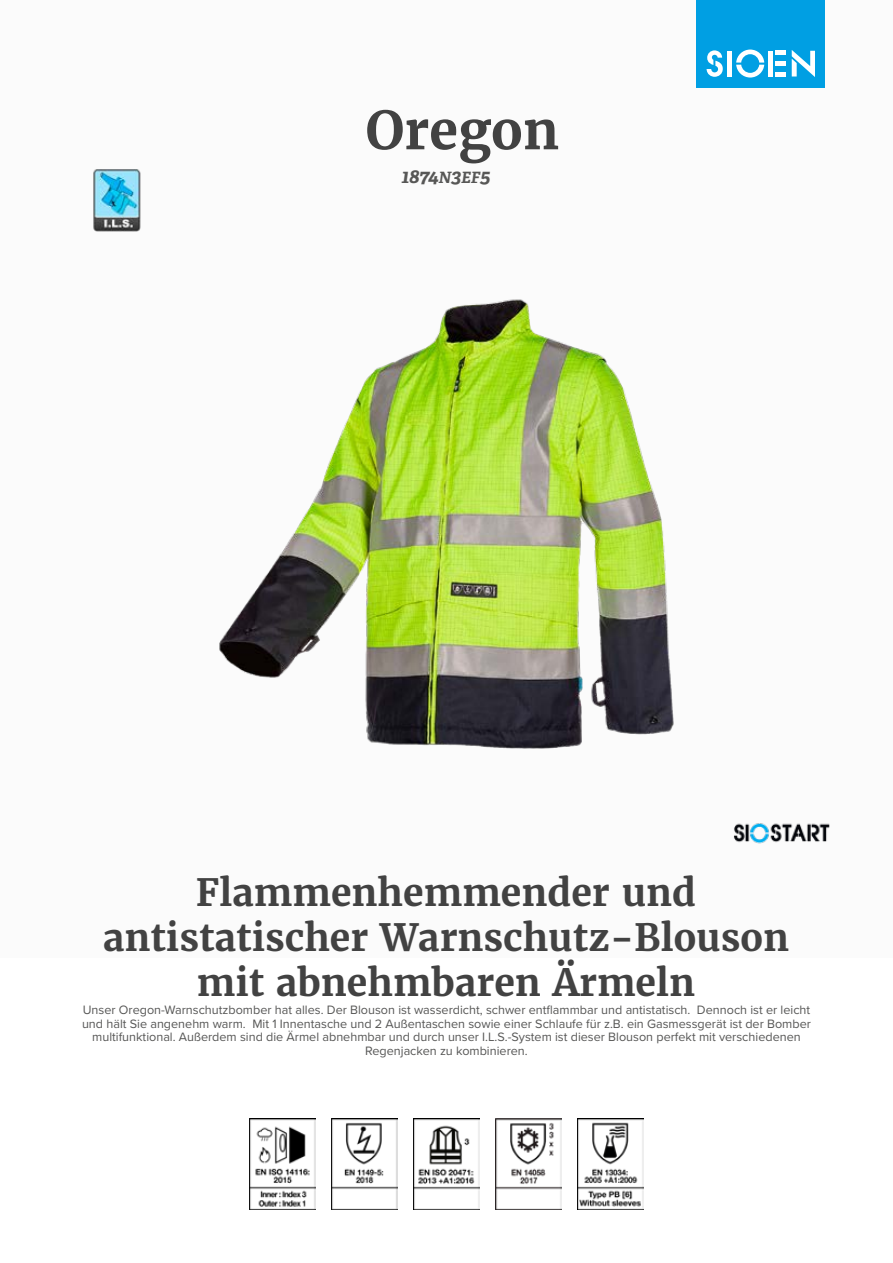
<style>
.page{position:relative;width:893px;height:1263px;background:#fff}
.page>*{position:absolute;margin:0;border:0;box-sizing:border-box;transform-origin:0 0}
.t1{font:700 52.5px "Merriweather";color:#424242}
.t2{font:700 37.5px/45px "Merriweather";color:#424242;text-align:center}
.t3{font:italic 700 19.5px "Adelle";color:#575756}
.t4{font:12.6px/13.6px "Proxima Nova";color:#575756;text-align:center}
.s1{font-size:15.6px}
</style>
<div class="page">
<div style="left:0;top:0;width:893px;height:957px;background:#fbfbfb"></div>
<div style="left:697px;top:0;width:128px;height:88px;background:#009fe3"></div>
<svg style="left:707px;top:50px;width:16px;height:27px"></svg>
<svg style="left:736px;top:50px;width:28px;height:28px"></svg>
<div style="left:727px;top:51px;width:5px;height:26px;background:#fff"></div>
<div style="left:768px;top:51px;width:5px;height:26px;background:#fff"></div>
<div style="left:775px;top:72px;width:11px;height:5px;background:#fff"></div>
<div style="left:775px;top:61px;width:11px;height:5px;background:#fff"></div>
<hr style="left:775px;top:51px;width:11px;height:4px;background:#fff">
<svg style="left:792px;top:50px;width:23px;height:27px"></svg>
<img style="left:93px;top:169px;width:48px;height:63px">
<img style="left:734px;top:823px;width:96px;height:21px">
<img style="left:249px;top:1118px;width:66px;height:92px">
<img style="left:331px;top:1118px;width:67px;height:92px">
<img style="left:413px;top:1118px;width:67px;height:92px">
<img style="left:495px;top:1118px;width:67px;height:92px">
<img style="left:577px;top:1118px;width:67px;height:92px">
<img style="left:219px;top:299px;width:455px;height:450px">
<h1 class="t1" style="left:366px;top:97px;width:195px">Oregon</h1>
<h3 class="t3" style="left:401px;top:164px;width:90px">1874<span class="s1">N</span>3<span class="s1">EF</span>5</h3>
<h2 class="t2" style="left:103px;top:869px;width:687px">Flammenhemmender und antistatischer Warnschutz-Blouson mit abnehmbaren Ärmeln</h2>
<p class="t4" style="left:82px;top:1002px;width:730px">Unser Oregon-Warnschutzbomber hat alles. Der Blouson ist wasserdicht, schwer entflammbar und antistatisch. Dennoch ist er leicht und hält Sie angenehm warm. Mit 1 Innentasche und 2 Außentaschen sowie einer Schlaufe für z.B. ein Gasmessgerät ist der Bomber multifunktional. Außerdem sind die Ärmel abnehmbar und durch unser I.L.S.-System ist dieser Blouson perfekt mit verschiedenen Regenjacken zu kombinieren.</p>
</div>
